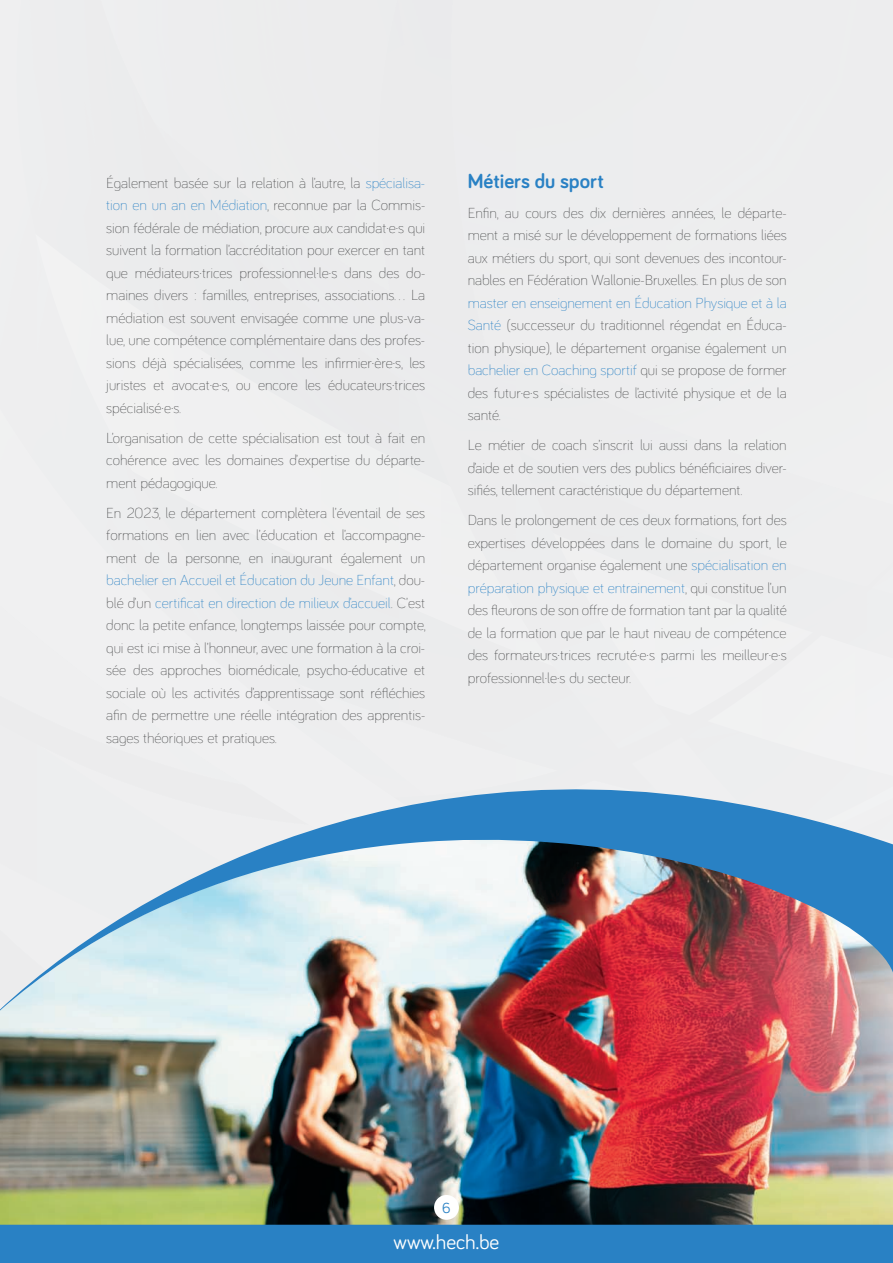
<style>
.page{position:relative;width:893px;height:1263px;background:#ededee}
.page>*{position:absolute;margin:0;border:0;box-sizing:border-box;transform-origin:0 0}
.t1{font:700 21px "Bariol";color:#2981c4}
.t2{font:21px "Bariol";color:#fff}
.t3{font:300 15px/22.5px "Bariol";color:#4b4c4d;text-align:justify}
.t4{font:15px "Bariol";color:#2981c4}
.s1{color:#2981c4}
</style>
<div class="page">
<img style="left:0;top:1026px;width:893px;height:199px">
<img style="left:0;top:789px;width:893px;height:237px">
<div style="left:0;top:1225px;width:893px;height:38px;background:#2981c4"></div>
<div style="left:434px;top:1195px;width:25px;height:25px;background:#fff;border-radius:50%"></div>
<p class="t3" style="left:106px;top:170px;width:320px">Également basée sur la relation à l’autre, la <span class="s1">spécialisa&shy;tion en un an en Médiation</span>, reconnue par la Commis&shy;sion fédérale de médiation, procure aux candidat·e·s qui suivent la formation l’accréditation pour exercer en tant que médiateurs·trices professionnel·le·s dans des do&shy;maines divers : familles, entreprises, associations… La médiation est souvent envisagée comme une plus-va&shy;lue, une compétence complémentaire dans des profes&shy;sions déjà spécialisées, comme les infirmier·ère·s, les juristes et avocat·e·s, ou encore les éducateurs·trices spécialisé·e·s.</p>
<p class="t3" style="left:106px;top:425px;width:320px">L’organisation de cette spécialisation est tout à fait en cohérence avec les domaines d’expertise du départe&shy;ment pédagogique.</p>
<p class="t3" style="left:106px;top:500px;width:321px">En 2023, le département complètera l’éventail de ses formations en lien avec l’éducation et l’accompagne&shy;ment de la personne, en inaugurant également un <span class="s1">bachelier en Accueil et Éducation du Jeune Enfant</span>, dou&shy;blé d’un <span class="s1">certificat en direction de milieux d’accueil</span>. C’est donc la petite enfance, longtemps laissée pour compte, qui est ici mise à l’honneur, avec une formation à la croi&shy;sée des approches biomédicale, psycho-éducative et sociale où les activités d’apprentissage sont réfléchies afin de permettre une réelle intégration des apprentis&shy;sages théoriques et pratiques.</p>
<h1 class="t1" style="left:468px;top:166px;width:138px">Métiers du sport</h1>
<p class="t3" style="left:468px;top:200px;width:320px">Enfin, au cours des dix dernières années, le départe&shy;ment a misé sur le développement de formations liées aux métiers du sport, qui sont devenues des incontour&shy;nables en Fédération Wallonie-Bruxelles. En plus de son</p>
<p class="t3" style="left:468px;top:290px;width:320px"><span class="s1">master en enseignement en Éducation Physique et à la Santé</span> (successeur du traditionnel régendat en Éduca&shy;tion physique), le département organise également un <span class="s1">bachelier en Coaching sportif</span> qui se propose de former des futur·e·s spécialistes de l’activité physique et de la santé.</p>
<p class="t3" style="left:468px;top:433px;width:320px">Le métier de coach s’inscrit lui aussi dans la relation d’aide et de soutien vers des publics bénéficiaires diver&shy;sifiés, tellement caractéristique du département.</p>
<p class="t3" style="left:468px;top:508px;width:320px">Dans le prolongement de ces deux formations, fort des expertises développées dans le domaine du sport, le département organise également une <span class="s1">spécialisation en préparation physique et entrainement</span>, qui constitue l’un des fleurons de son offre de formation tant par la qualité de la formation que par le haut niveau de compétence des formateurs·trices recruté·e·s parmi les meilleur·e·s professionnel·le·s du secteur.</p>
<p class="t4" style="left:442px;top:1197px;width:10px">6</p>
<h1 class="t2" style="left:394px;top:1227px;width:107px">www.hech.be</h1>
</div>
